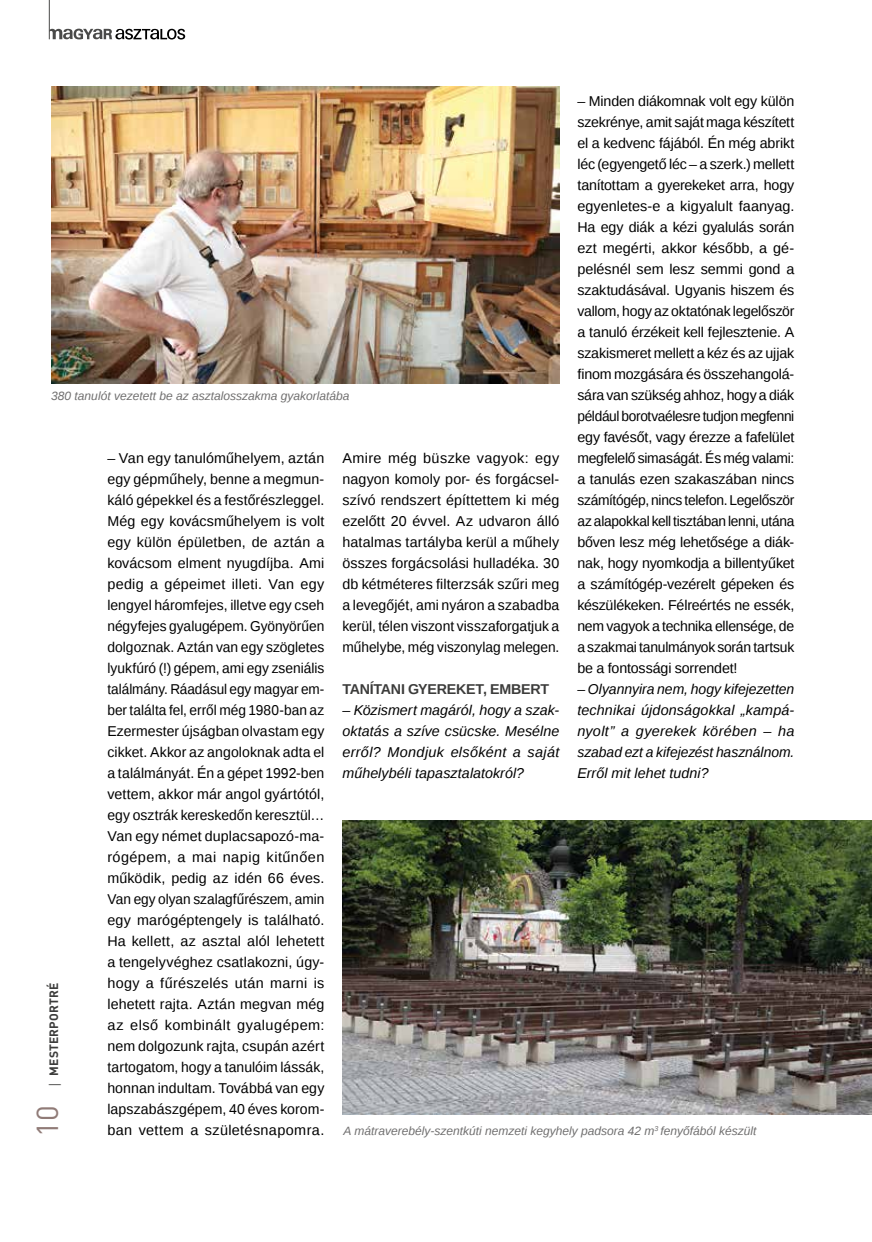
<style>
.page{position:relative;width:872px;height:1242px;background:#fff}
.page>*{position:absolute;margin:0;border:0;box-sizing:border-box;transform-origin:0 0}
.t1{font:30px "DIN Pro";color:#907b77}
.t2{font:14.25px/21px "Liberation Sans";color:#000;text-align:justify}
.t3{font:italic 14.25px/21px "Liberation Sans";letter-spacing:.005em;color:#000;text-align:justify}
.t4{font:700 14.25px "Liberation Sans";letter-spacing:-.015em;color:#3c3c3b}
.t5{font:italic 12px "Liberation Sans";color:#706f6f}
.t6{font:700 12px "DIN Pro";letter-spacing:.01em;color:#3c3c3b}
.s1{font-family:"Open Sans";font-weight:400}
</style>
<div class="page">
<svg style="left:49px;top:29px;width:136px;height:11px"></svg>
<hr style="left:49px;top:0;width:1px;height:39px;background:#4a4a49">
<img style="left:51px;top:87px;width:508px;height:296px">
<img style="left:342px;top:821px;width:530px;height:293px">
<p class="t2" style="left:577px;top:91px;width:218px">– Minden diákomnak volt egy külön szekrénye, amit saját maga készített el a kedvenc fájából. Én még abrikt léc (egyengető léc – a szerk.) mellett tanítottam a gyerekeket arra, hogy egyenletes-e a kigyalult faanyag.<br>Ha egy diák a kézi gyalulás során ezt megérti, akkor később, a gé&shy;pelésnél sem lesz semmi gond a szaktudásával. Ugyanis hiszem és vallom, hogy az oktatónak legelőször a tanuló érzékeit kell fejlesztenie. A szakismeret mellett a kéz és az ujjak finom mozgására és összehangolá&shy;sára van szükség ahhoz, hogy a diák például borotvaélesre tudjon megfenni egy favésőt, vagy érezze a fafelület megfelelő simaságát. És még valami: a tanulás ezen szakaszában nincs számítógép, nincs telefon. Legelőször az alapokkal kell tisztában lenni, utána bőven lesz még lehetősége a diák&shy;nak, hogy nyomkodja a billentyűket a számítógép-vezérelt gépeken és készülékeken. Félreértés ne essék, nem vagyok a technika ellensége, de a szakmai tanulmányok során tartsuk be a fontossági sorrendet!</p>
<p class="t3" style="left:577px;top:678px;width:218px">– Olyannyira nem, hogy kifejezetten technikai újdonságokkal „kampá&shy;nyolt” a gyerekek körében – ha szabad ezt a kifejezést használnom.<br>Erről mit lehet tudni?</p>
<p class="t5" style="left:51px;top:388px;width:300px">380 tanuló t vezetett be az asztalosszakma gyakorlatába</p>
<p class="t2" style="left:107px;top:448px;width:218px">– Van egy tanulóműhelyem, aztán egy gépműhely, benne a megmun&shy;káló gépekkel és a festőrészleggel.<br>Még egy kovácsműhelyem is volt egy külön épületben, de aztán a kovácsom elment nyugdíjba. Ami pedig a gépeimet illeti. Van egy lengyel háromfejes, illetve egy cseh négyfejes gyalugépem. Gyönyörűen dolgoznak. Aztán van egy szögletes lyukfúró (!) gépem, ami egy zseniális találmány. Ráadásul egy magyar em&shy;ber találta fel, erről még 1980-ban az Ezermester újságban olvastam egy cikket. Akkor az angoloknak adta el a találmányát. Én a gépet 1992-ben vettem, akkor már angol gyártótól, egy osztrák kereskedőn keresztül… Van egy német duplacsapozó-ma&shy;rógépem, a mai napig kitűnően működik, pedig az idén 66 éves.<br>Van egy olyan szalagfűrészem, amin egy marógéptengely is található.<br>Ha kellett, az asztal alól lehetett a tengelyvéghez csatlakozni, úgy&shy;hogy a fűrészelés után marni is lehetett rajta. Aztán megvan még az első kombinált gyalugépem: nem dolgozunk rajta, csupán azért tartogatom, hogy a tanulóim lássák, honnan indultam. Továbbá van egy lapszabászgépem, 40 éves korom&shy;ban vettem a születésnapomra.</p>
<p class="t2" style="left:342px;top:448px;width:218px">Amire még büszke vagyok: egy nagyon komoly por- és forgácsel&shy;szívó rendszert építtettem ki még ezelőtt 20 évvel. Az udvaron álló hatalmas tartályba kerül a műhely összes forgácsolási hulladéka. 30 db kétméteres filterzsák szűri meg a levegőjét, ami nyáron a szabadba kerül, télen viszont visszaforgatjuk a műhelybe, még viszonylag melegen.</p>
<p class="t4" style="left:342px;top:679px;width:208px">TANÍTANI GYEREKET, EMBERT</p>
<p class="t3" style="left:342px;top:699px;width:218px">– Közismert magáról, hogy a szak&shy;oktatás a szíve csücske. Mesélne erről? Mondjuk elsőként a saját műhelybéli tapasztalatokról?</p>
<p class="t6" style="left:46px;top:1088px;width:106px;rotate:-90deg"><span class="s1">|</span> MESTERPORTRÉ</p>
<h1 class="t1" style="left:27px;top:1137px;width:33px;rotate:-90deg">10</h1>
<p class="t5" style="left:343px;top:1123px;width:414px">A má traverebély-szentkú ti nemzeti kegyhely padsora 42 m<sup>3</sup> fenyőfából készült</p>
</div>
